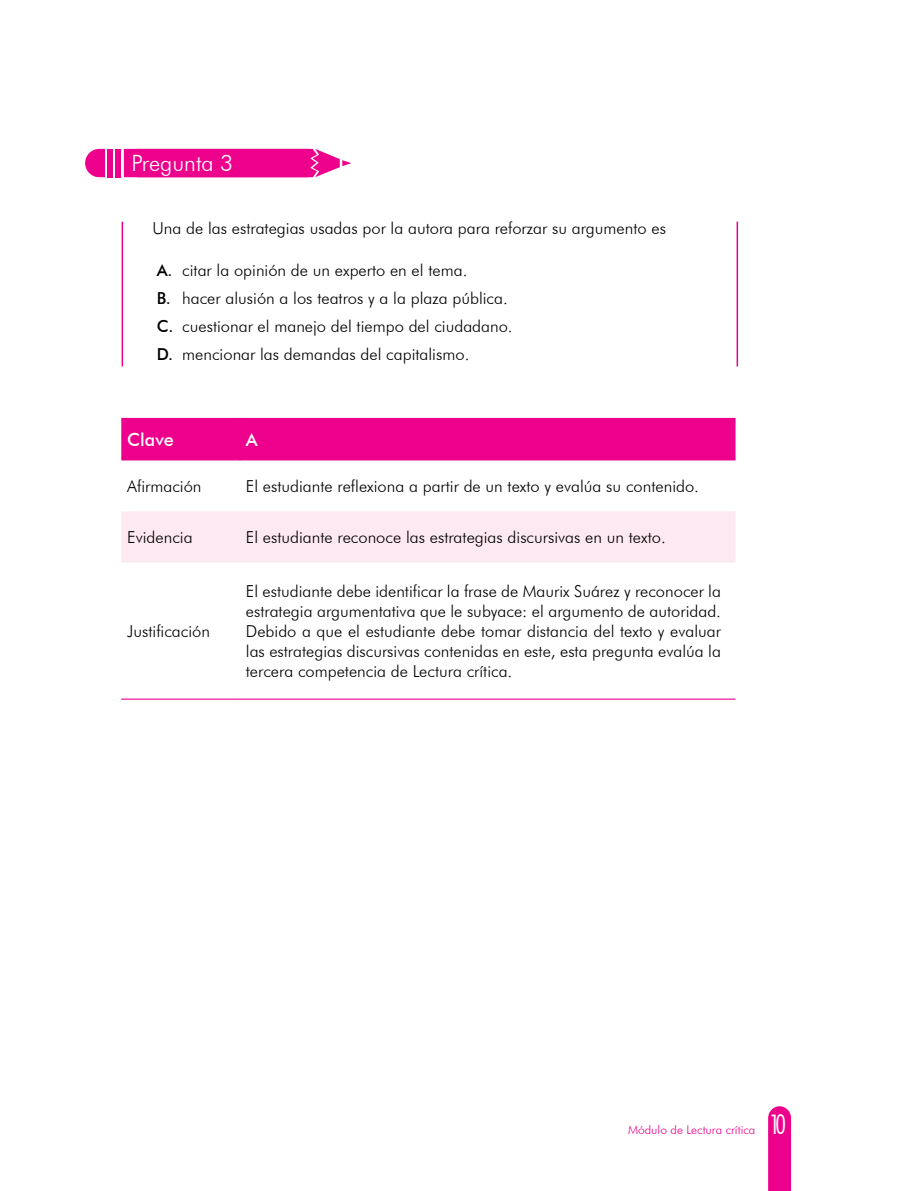
<style>
.page{position:relative;width:915px;height:1191px;background:#fff}
.page>*{position:absolute;margin:0;border:0;box-sizing:border-box;transform-origin:0 0}
.t1{font:300 condensed 27px "Futura BT";color:#fff}
.t2{font:300 22.5px "Futura BT";color:#fff}
.t3{font:500 18px "Futura BT";color:#fff}
.t4{font:300 16.5px/19.8px "Futura BT";color:#000}
.t5{font:300 12px "Futura BT";color:#ec008c}
.s1{font-weight:500}
</style>
<div class="page">
<svg style="left:768px;top:1106px;width:22px;height:85px;background:#ec0990"></svg>
<div style="left:115px;top:149px;width:6px;height:28px;background:#ec008c"></div>
<div style="left:107px;top:149px;width:6px;height:28px;background:#ec008c"></div>
<svg style="left:85px;top:149px;width:20px;height:28px"></svg>
<svg style="left:124px;top:149px;width:227px;height:28px;background:#ed1796"></svg>
<hr style="left:121px;top:222px;width:2px;height:144px;background:#ec008c">
<hr style="left:736px;top:222px;width:1px;height:144px;background:#ec008c">
<div style="left:121px;top:418px;width:614px;height:42px;background:#ec008c"></div>
<div style="left:121px;top:511px;width:614px;height:51px;background:#fde9f1"></div>
<hr style="left:239px;top:418px;width:1px;height:42px;background:#ec008c">
<hr style="left:121px;top:698px;width:119px;height:1px;background:#ec008c">
<hr style="left:240px;top:698px;width:495px;height:1px;background:#ec008c">
<h2 class="t2" style="left:131px;top:149px;width:103px">Pregunta 3</h2>
<p class="t4" style="left:152px;top:218px;width:515px">Una de las estrategias usadas por la autora para reforzar su argumento es</p>
<p class="t4" style="left:157px;top:255px;width:357px;line-height:28.3px"><span class="s1">A.</span> citar la opinión de un experto en el tema.<br><span class="s1">B.</span> hacer alusión a los teatros y a la plaza pública.<br><span class="s1">C.</span> cuestionar el manejo del tiempo del ciudadano.<br><span class="s1">D.</span> mencionar las demandas del capitalismo.</p>
<p class="t3" style="left:127px;top:429px;width:48px">Clave</p>
<p class="t3" style="left:246px;top:429px;width:13px">A</p>
<p class="t4" style="left:127px;top:476px;width:76px">Afirmación</p>
<p class="t4" style="left:246px;top:476px;width:454px">El estudiante reflexiona a partir de un texto y evalúa su contenido.</p>
<p class="t4" style="left:127px;top:527px;width:67px">Evidencia</p>
<p class="t4" style="left:246px;top:527px;width:421px">El estudiante reconoce las estrategias discursivas en un texto.</p>
<p class="t4" style="left:127px;top:621px;width:84px">Justificación</p>
<p class="t4" style="left:246px;top:581px;width:476px;text-align:justify">El estudiante debe identificar la frase de Maurix Suárez y reconocer la estrategia argumentativa que le subyace: el argumento de autoridad.<br>Debido a que el estudiante debe tomar distancia del texto y evaluar las estrategias discursivas contenidas en este, esta pregunta evalúa la tercera competencia de Lectura crítica.</p>
<p class="t5" style="left:627px;top:1122px;width:129px">Módulo de Lectura crítica</p>
<h1 class="t1" style="left:769px;top:1108px;width:18px">10</h1>
</div>
